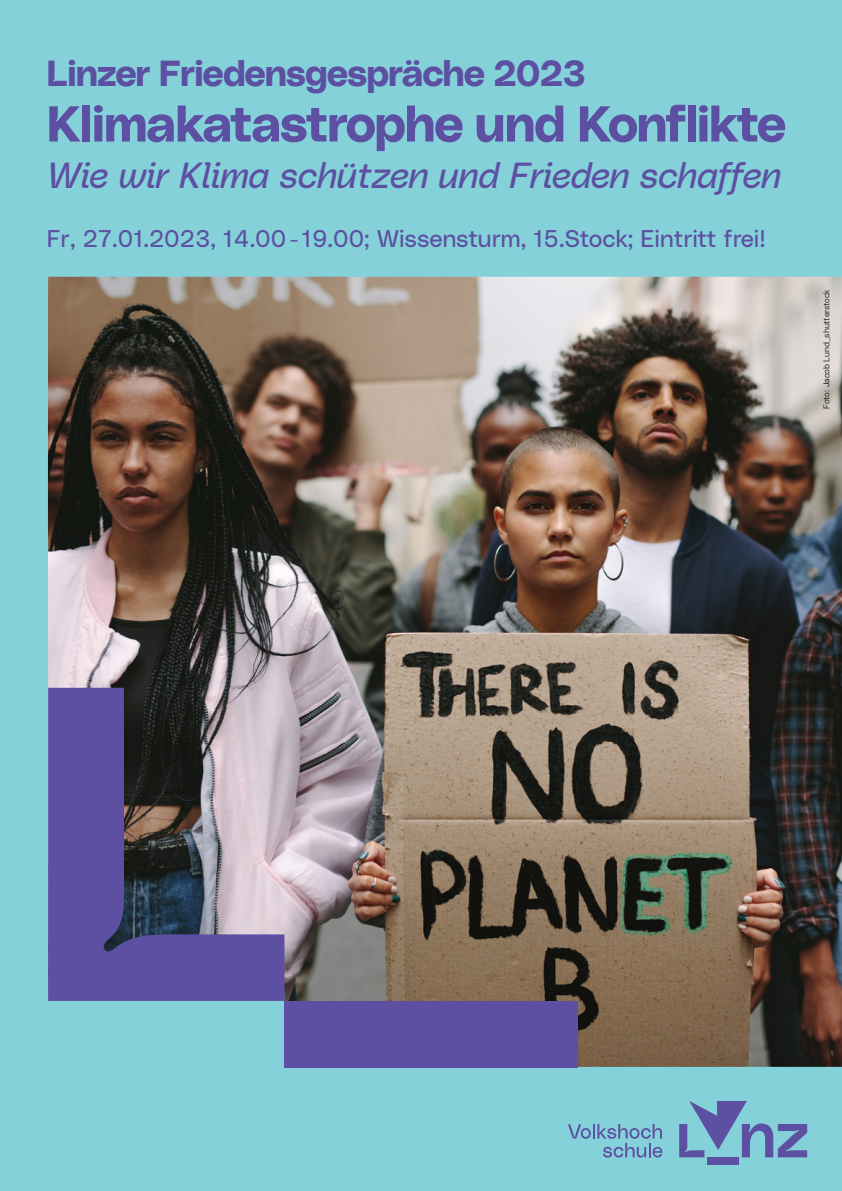
<style>
.page{position:relative;width:842px;height:1191px;background:#84d1d9}
.page>*{position:absolute;margin:0;border:0;box-sizing:border-box;transform-origin:0 0}
.t1{font:50px "Lentia Nova Bulky";letter-spacing:-.02em;color:#5d4fa1}
.t2{font:italic 36px "Lentia Nova Neutral";letter-spacing:-.02em;color:#5d4fa1}
.t3{font:36px "Lentia Nova Bulky";letter-spacing:-.02em;color:#5d4fa1}
.t4{font:24px "Lentia Nova Neutral";letter-spacing:-.01em;color:#5d4fa1}
.t5{font:8.6px "Lentia Nova Slim";letter-spacing:-.01em;color:#231f20}
</style>
<div class="page">
<img style="left:48px;top:277px;width:794px;height:789px">
<div style="left:284px;top:1001px;width:293px;height:66px;background:#5d4fa1"></div>
<svg style="left:48px;top:688px;width:236px;height:313px;background:#6c638b"></svg>
<div style="left:707px;top:1157px;width:31px;height:7px;background:#5d4fa1"></div>
<svg style="left:679px;top:1101px;width:128px;height:56px"></svg>
<svg style="left:568px;top:1124px;width:94px;height:33px"></svg>
<h2 class="t3" style="left:47px;top:45px;width:541px">Linzer Friedensgespräche 2023</h2>
<h1 class="t1" style="left:47px;top:85px;width:740px">Klimakatastrophe und Konflikte</h1>
<h2 class="t2" style="left:47px;top:148px;width:736px">Wie wir Klima schützen und Frieden schaffen</h2>
<p class="t4" style="left:47px;top:220px;width:720px">Fr, 27.01.2023, 14.00- 19.00; Wissensturm, 15.Stock; Eintritt frei!</p>
<p class="t5" style="left:820px;top:409px;width:121px;rotate:-90deg">Foto: Jacob Lund_shutterstock</p>
</div>
